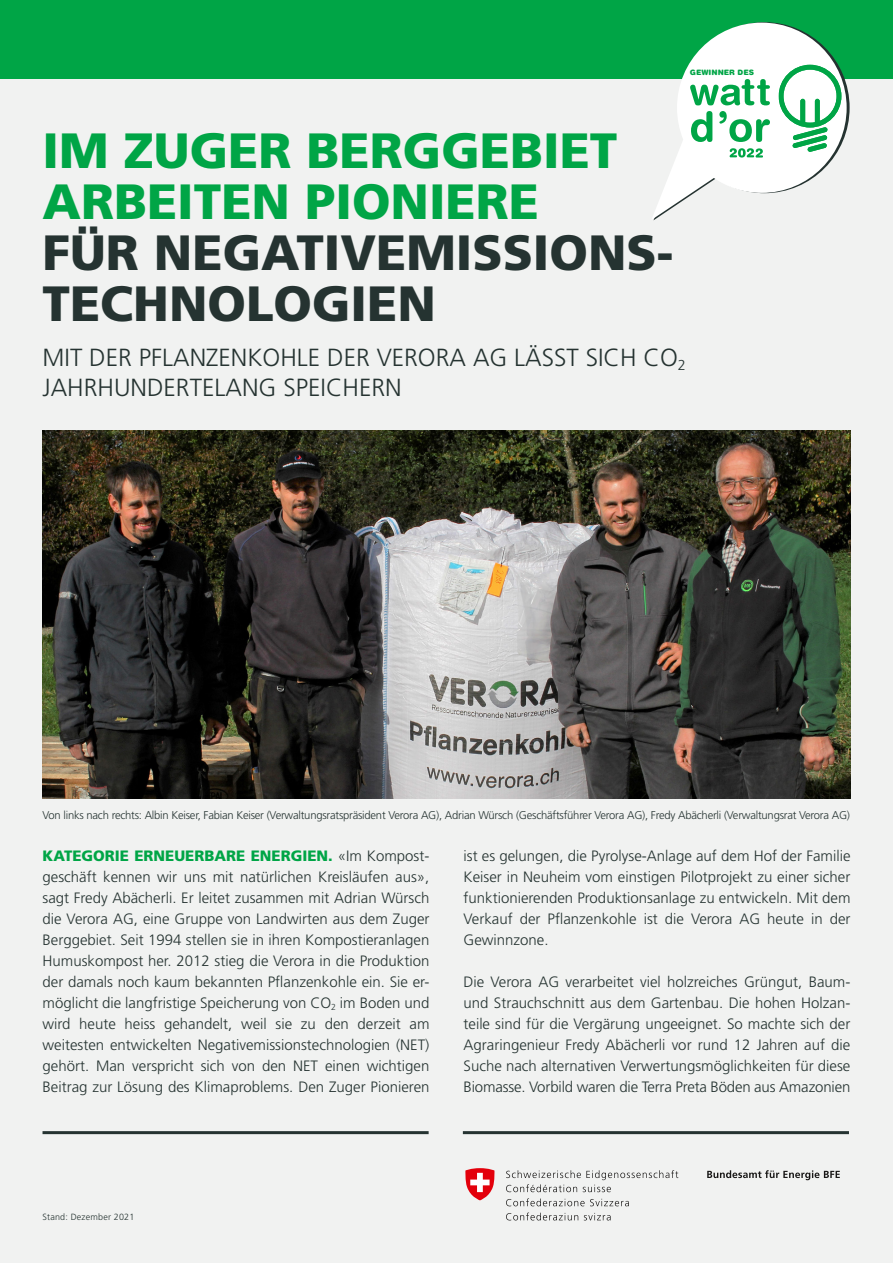
<style>
.page{position:relative;width:893px;height:1263px;background:#f1f2f1}
.page>*{position:absolute;margin:0;border:0;box-sizing:border-box;transform-origin:0 0}
.t1{font:900 49.5px/51px "Frutiger LT Std";color:#00a546}
.t2{font:900 49.5px/51px "Frutiger LT Std";color:#253331}
.t3{font:300 24.75px/30px "Frutiger LT Std";color:#253331}
.t4{font:300 15px/21px "Frutiger LT Std";color:#253331;text-align:justify}
.t5{font:300 11.25px "Frutiger LT Std";letter-spacing:-.02em;color:#253331}
.t6{font:300 9px "Frutiger LT Std";letter-spacing:.02em;color:#253331}
.t7{font:900 7.5px "Helvetica Rounded LT Std";color:#00a546}
.s1{font-weight:900;color:#00a546}
</style>
<div class="page">
<hr style="left:463px;top:1131px;width:386px;height:3px;background:#253331">
<hr style="left:43px;top:1131px;width:386px;height:3px;background:#253331">
<div style="left:0;top:0;width:893px;height:78px;background:#00a546"></div>
<svg style="left:707px;top:1170px;width:133px;height:10px"></svg>
<svg style="left:506px;top:1170px;width:172px;height:22px"></svg>
<svg style="left:506px;top:1198px;width:123px;height:8px"></svg>
<svg style="left:506px;top:1212px;width:72px;height:8px"></svg>
<svg style="left:584px;top:1213px;width:27px;height:7px"></svg>
<svg style="left:465px;top:1168px;width:30px;height:32px"></svg>
<img style="left:43px;top:431px;width:807px;height:367px">
<svg style="left:651px;top:22px;width:199px;height:198px"></svg>
<p class="t7" style="left:690px;top:68px;width:66px">GEWINNER DES</p>
<h1 class="t1" style="left:43px;top:125px;width:576px">IM ZUGER BERGGEBIET<br>ARBEITEN PIONIERE</h1>
<h1 class="t2" style="left:43px;top:227px;width:632px">FÜR NEGATIVEMISSIONS-<br>TECHNOLOGIEN</h1>
<h2 class="t3" style="left:43px;top:343px;width:645px">MIT DER PFLANZENKOHLE DER VERORA AG LÄSST SICH CO<sub>2<br></sub>JAHRHUNDERTELANG SPEICHERN</h2>
<p class="t5" style="left:43px;top:809px;width:809px">Von links nach rechts: Albin Keiser, Fabian Keiser (Verwaltungsratspräsident Verora AG), Adrian Würsch (Geschäftsführer Verora AG), Fredy Abächerli (Verwaltungsrat Verora AG)</p>
<p class="t4" style="left:43px;top:846px;width:388px"><span class="s1">KATEGORIE ERNEUERBARE ENERGIEN.</span> «Im Kompost&shy;geschäft kennen wir uns mit natürlichen Kreisläufen aus», sagt Fredy Abächerli. Er leitet zusammen mit Adrian Würsch die Verora AG, eine Gruppe von Landwirten aus dem Zuger Berggebiet. Seit 1994 stellen sie in ihren Kompostieranlagen Humuskompost her. 2012 stieg die Verora in die Produktion der damals noch kaum bekannten Pflanzenkohle ein. Sie er&shy;möglicht die langfristige Speicherung von CO<sub>2</sub> im Boden und wird heute heiss gehandelt, weil sie zu den derzeit am weitesten entwickelten Negativemissionstechnologien (NET) gehört. Man verspricht sich von den NET einen wichtigen Beitrag zur Lösung des Klimaproblems. Den Zuger Pionieren</p>
<p class="t4" style="left:463px;top:846px;width:388px">ist es gelungen, die Pyrolyse-Anlage auf dem Hof der Familie Keiser in Neuheim vom einstigen Pilotprojekt zu einer sicher funktionierenden Produktionsanlage zu entwickeln. Mit dem Verkauf der Pflanzenkohle ist die Verora AG heute in der Gewinnzone.</p>
<p class="t4" style="left:463px;top:972px;width:388px">Die Verora AG verarbeitet viel holzreiches Grüngut, Baum&shy;und Strauchschnitt aus dem Gartenbau. Die hohen Holzan&shy;teile sind für die Vergärung ungeeignet. So machte sich der Agraringenieur Fredy Abächerli vor rund 12 Jahren auf die Suche nach alternativen Verwertungsmöglichkeiten für diese Biomasse. Vorbild waren die Terra Preta Böden aus Amazonien</p>
<p class="t6" style="left:43px;top:1212px;width:93px">Stand: Dezember 2021</p>
</div>
